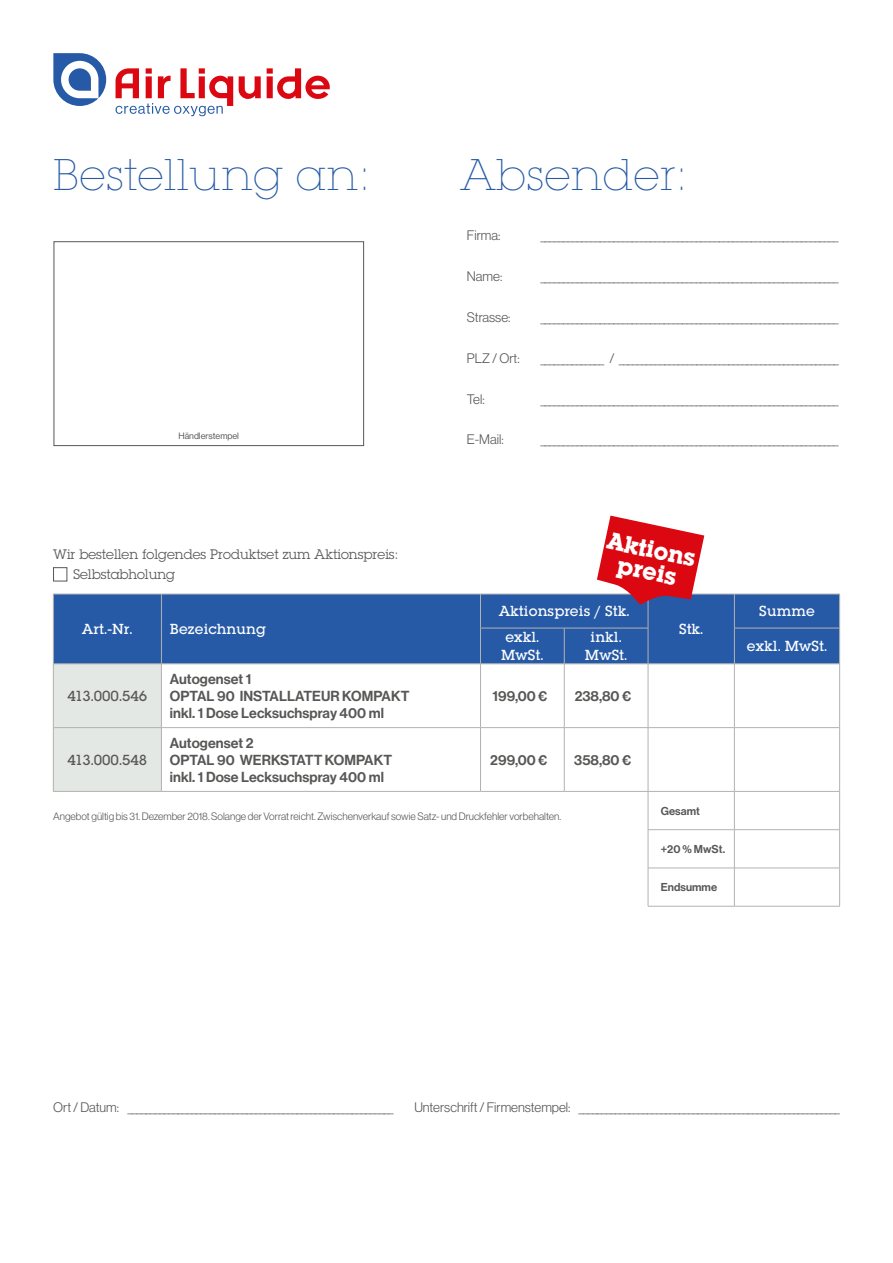
<style>
.page{position:relative;width:893px;height:1263px;background:#fff}
.page>*{position:absolute;margin:0;border:0;box-sizing:border-box;transform-origin:0 0}
.t1{font:200 43.35px "Lubalin Graph Std";letter-spacing:.015em;color:#265aa6}
.t2{font:700 23.55px/21.9px "Lubalin Graph Std";color:#fff;text-align:center}
.t3{font:14.25px/17.1px "N Haas Grotesk DS Pro 65 Md";letter-spacing:.005em;color:#575756}
.t4{font:500 14.25px/17.1px "Lubalin Graph Std";letter-spacing:.01em;color:#fff}
.t5{font:500 14.25px "Lubalin Graph Std";color:#575756}
.t6{font:13.5px "N Haas Grotesk DS Pro 45 Lt";color:#575756}
.t7{font:13.5px/19.5px "Lubalin Graph Std";color:#575756}
.t8{font:11.25px "N Haas Grotesk DS Pro 65 Md";letter-spacing:.005em;color:#575756}
.t9{font:10.5px "N Haas Grotesk DS Pro 45 Lt";color:#575756}
.t10{font:9px "N Haas Grotesk DS Pro 55 Rg";color:#575756}
</style>
<div class="page">
<div style="left:54px;top:241px;width:310px;height:205px;border:1px solid #575756"></div>
<svg style="left:53px;top:53px;width:53px;height:53px"></svg>
<svg style="left:239px;top:76px;width:22px;height:23px"></svg>
<svg style="left:267px;top:68px;width:63px;height:31px"></svg>
<svg style="left:116px;top:68px;width:117px;height:48px"></svg>
<div style="left:54px;top:595px;width:785px;height:69px;background:#265aa6"></div>
<div style="left:53px;top:664px;width:108px;height:64px;background:#e4e8e4"></div>
<svg style="left:481px;top:665px;width:358px;height:241px"></svg>
<div style="left:53px;top:728px;width:108px;height:63px;background:#e4e8e4"></div>
<hr style="left:480px;top:728px;width:1px;height:63px;background:#b3b2b2">
<hr style="left:480px;top:727px;width:84px;height:1px;background:#b3b2b2">
<hr style="left:564px;top:727px;width:84px;height:1px;background:#b3b2b2">
<hr style="left:734px;top:727px;width:106px;height:1px;background:#b3b2b2">
<hr style="left:564px;top:728px;width:1px;height:63px;background:#b3b2b2">
<hr style="left:839px;top:728px;width:1px;height:63px;background:#b3b2b2">
<hr style="left:734px;top:792px;width:1px;height:37px;background:#b3b2b2">
<hr style="left:734px;top:830px;width:1px;height:38px;background:#b3b2b2">
<hr style="left:734px;top:868px;width:1px;height:38px;background:#b3b2b2">
<hr style="left:53px;top:791px;width:108px;height:1px;background:#b3b2b2">
<hr style="left:161px;top:791px;width:319px;height:1px;background:#b3b2b2">
<hr style="left:480px;top:791px;width:84px;height:1px;background:#b3b2b2">
<hr style="left:564px;top:791px;width:84px;height:1px;background:#b3b2b2">
<hr style="left:648px;top:791px;width:86px;height:1px;background:#b3b2b2">
<hr style="left:734px;top:791px;width:106px;height:1px;background:#b3b2b2">
<hr style="left:648px;top:792px;width:1px;height:37px;background:#b3b2b2">
<hr style="left:648px;top:830px;width:1px;height:38px;background:#b3b2b2">
<hr style="left:648px;top:868px;width:1px;height:38px;background:#b3b2b2">
<hr style="left:648px;top:906px;width:86px;height:1px;background:#b3b2b2">
<hr style="left:53px;top:664px;width:1px;height:63px;background:#b3b2b2">
<hr style="left:161px;top:664px;width:1px;height:63px;background:#b3b2b2">
<hr style="left:480px;top:664px;width:1px;height:63px;background:#b3b2b2">
<hr style="left:564px;top:664px;width:1px;height:63px;background:#b3b2b2">
<hr style="left:648px;top:664px;width:1px;height:63px;background:#b3b2b2">
<hr style="left:734px;top:664px;width:1px;height:63px;background:#b3b2b2">
<hr style="left:839px;top:664px;width:1px;height:63px;background:#b3b2b2">
<hr style="left:53px;top:727px;width:108px;height:1px;background:#b3b2b2">
<hr style="left:53px;top:728px;width:1px;height:63px;background:#b3b2b2">
<hr style="left:161px;top:727px;width:319px;height:1px;background:#b3b2b2">
<hr style="left:161px;top:728px;width:1px;height:63px;background:#b3b2b2">
<hr style="left:648px;top:727px;width:86px;height:1px;background:#b3b2b2">
<hr style="left:648px;top:728px;width:1px;height:63px;background:#b3b2b2">
<hr style="left:734px;top:728px;width:1px;height:63px;background:#b3b2b2">
<hr style="left:839px;top:792px;width:1px;height:37px;background:#b3b2b2">
<hr style="left:648px;top:829px;width:86px;height:1px;background:#b3b2b2">
<hr style="left:734px;top:829px;width:106px;height:1px;background:#b3b2b2">
<hr style="left:839px;top:830px;width:1px;height:38px;background:#b3b2b2">
<hr style="left:648px;top:868px;width:86px;height:1px;background:#b3b2b2">
<hr style="left:734px;top:868px;width:106px;height:1px;background:#b3b2b2">
<hr style="left:839px;top:868px;width:1px;height:38px;background:#b3b2b2">
<hr style="left:734px;top:906px;width:106px;height:1px;background:#b3b2b2">
<hr style="left:53px;top:594px;width:108px;height:1px;background:#b3b2b2">
<hr style="left:53px;top:594px;width:1px;height:34px;background:#b3b2b2">
<hr style="left:161px;top:594px;width:319px;height:1px;background:#b3b2b2">
<hr style="left:161px;top:594px;width:1px;height:34px;background:#b3b2b2">
<hr style="left:480px;top:594px;width:84px;height:1px;background:#b3b2b2">
<hr style="left:480px;top:594px;width:1px;height:34px;background:#b3b2b2">
<hr style="left:564px;top:594px;width:84px;height:1px;background:#b3b2b2">
<hr style="left:648px;top:594px;width:86px;height:1px;background:#b3b2b2">
<hr style="left:648px;top:594px;width:1px;height:34px;background:#b3b2b2">
<hr style="left:734px;top:594px;width:106px;height:1px;background:#b3b2b2">
<hr style="left:734px;top:594px;width:1px;height:34px;background:#b3b2b2">
<hr style="left:839px;top:594px;width:1px;height:34px;background:#b3b2b2">
<hr style="left:53px;top:628px;width:1px;height:36px;background:#b3b2b2">
<hr style="left:161px;top:628px;width:1px;height:36px;background:#b3b2b2">
<hr style="left:480px;top:628px;width:84px;height:1px;background:#b3b2b2">
<hr style="left:480px;top:628px;width:1px;height:36px;background:#b3b2b2">
<hr style="left:564px;top:628px;width:84px;height:1px;background:#b3b2b2">
<hr style="left:564px;top:628px;width:1px;height:36px;background:#b3b2b2">
<hr style="left:648px;top:628px;width:1px;height:36px;background:#b3b2b2">
<hr style="left:734px;top:628px;width:106px;height:1px;background:#b3b2b2">
<hr style="left:734px;top:628px;width:1px;height:36px;background:#b3b2b2">
<hr style="left:839px;top:628px;width:1px;height:36px;background:#b3b2b2">
<hr style="left:53px;top:664px;width:108px;height:1px;background:#b3b2b2">
<hr style="left:161px;top:664px;width:319px;height:1px;background:#b3b2b2">
<hr style="left:480px;top:664px;width:84px;height:1px;background:#b3b2b2">
<hr style="left:564px;top:664px;width:84px;height:1px;background:#b3b2b2">
<hr style="left:648px;top:664px;width:86px;height:1px;background:#b3b2b2">
<hr style="left:734px;top:664px;width:106px;height:1px;background:#b3b2b2">
<div style="left:53px;top:567px;width:14px;height:14px;border:1px solid #575756"></div>
<svg style="left:597px;top:516px;width:107px;height:89px"></svg>
<h1 class="t1" style="left:53px;top:150px;width:319px">Bestellung an:</h1>
<h1 class="t1" style="left:461px;top:150px;width:228px">Absender:</h1>
<p class="t10" style="left:178px;top:431px;width:62px">Händlerstempel</p>
<p class="t7" style="left:73px;top:545px;width:327px;text-indent:-20px">Wir bestellen folgendes Produktset zum Aktionspreis:<br>Selbstabholung</p>
<p class="t4" style="left:82px;top:620px;width:52px">Art.-Nr.</p>
<p class="t4" style="left:170px;top:620px;width:98px">Bezeichnung</p>
<p class="t5" style="left:67px;top:687px;width:81px">413.000.546</p>
<p class="t5" style="left:67px;top:750px;width:81px">413.000.548</p>
<p class="t3" style="left:170px;top:671px;width:241px">Autogenset 1<br>OPTAL 90 INSTALLATEUR KOMPAKT inkl. 1 Dose Lecksuchspray 400 ml</p>
<p class="t3" style="left:170px;top:735px;width:224px">Autogenset 2<br>OPTAL 90 WERKSTATT KOMPAKT inkl. 1 Dose Lecksuchspray 400 ml</p>
<p class="t6" style="left:467px;top:228px;width:35px">Firma:</p>
<p class="t6" style="left:467px;top:269px;width:37px">Name:</p>
<p class="t6" style="left:467px;top:309px;width:45px">Strasse:</p>
<p class="t6" style="left:540px;top:228px;width:300px">_________________________________________________________________</p>
<p class="t6" style="left:540px;top:269px;width:300px">_________________________________________________________________</p>
<p class="t6" style="left:540px;top:309px;width:300px">_________________________________________________________________</p>
<p class="t6" style="left:467px;top:350px;width:54px">PLZ / Ort:</p>
<p class="t6" style="left:540px;top:350px;width:300px">______________ / ________________________________________________</p>
<p class="t6" style="left:467px;top:391px;width:19px">Tel:</p>
<p class="t6" style="left:540px;top:391px;width:300px">_________________________________________________________________</p>
<p class="t6" style="left:467px;top:432px;width:38px">E-Mail:</p>
<p class="t6" style="left:540px;top:432px;width:300px">_________________________________________________________________</p>
<h2 class="t2" style="left:610px;top:529px;width:91px;rotate:12deg">Aktions preis</h2>
<p class="t4" style="left:499px;top:602px;width:132px">Aktionspreis / Stk.</p>
<p class="t4" style="left:759px;top:602px;width:57px">Summe</p>
<p class="t4" style="left:679px;top:620px;width:26px">Stk.</p>
<p class="t4" style="left:501px;top:629px;width:44px">exkl.<br>MwSt.</p>
<p class="t4" style="left:585px;top:629px;width:44px;text-align:center">inkl.<br>MwSt.</p>
<p class="t4" style="left:747px;top:637px;width:82px">exkl. MwSt.</p>
<p class="t3" style="left:493px;top:688px;width:56px">199,00 €</p>
<p class="t3" style="left:575px;top:688px;width:58px">238,80 €</p>
<p class="t3" style="left:490px;top:752px;width:58px">299,00 €</p>
<p class="t3" style="left:574px;top:752px;width:58px">358,80 €</p>
<p class="t9" style="left:53px;top:811px;width:510px">Angebot gültig bis 31. Dezember 2018. Solange der Vorrat reicht. Zwischenverkauf sowie Satz- und Druckfehler vorbehalten.</p>
<p class="t8" style="left:661px;top:804px;width:41px">Gesamt</p>
<p class="t8" style="left:661px;top:843px;width:66px">+20 % MwSt.</p>
<p class="t8" style="left:661px;top:881px;width:58px">Endsumme</p>
<p class="t6" style="left:53px;top:1099px;width:342px">Ort / Datum: __________________________________________________________</p>
<p class="t6" style="left:414px;top:1099px;width:427px">Unterschrift / Firmenstempel: _________________________________________________________</p>
</div>
